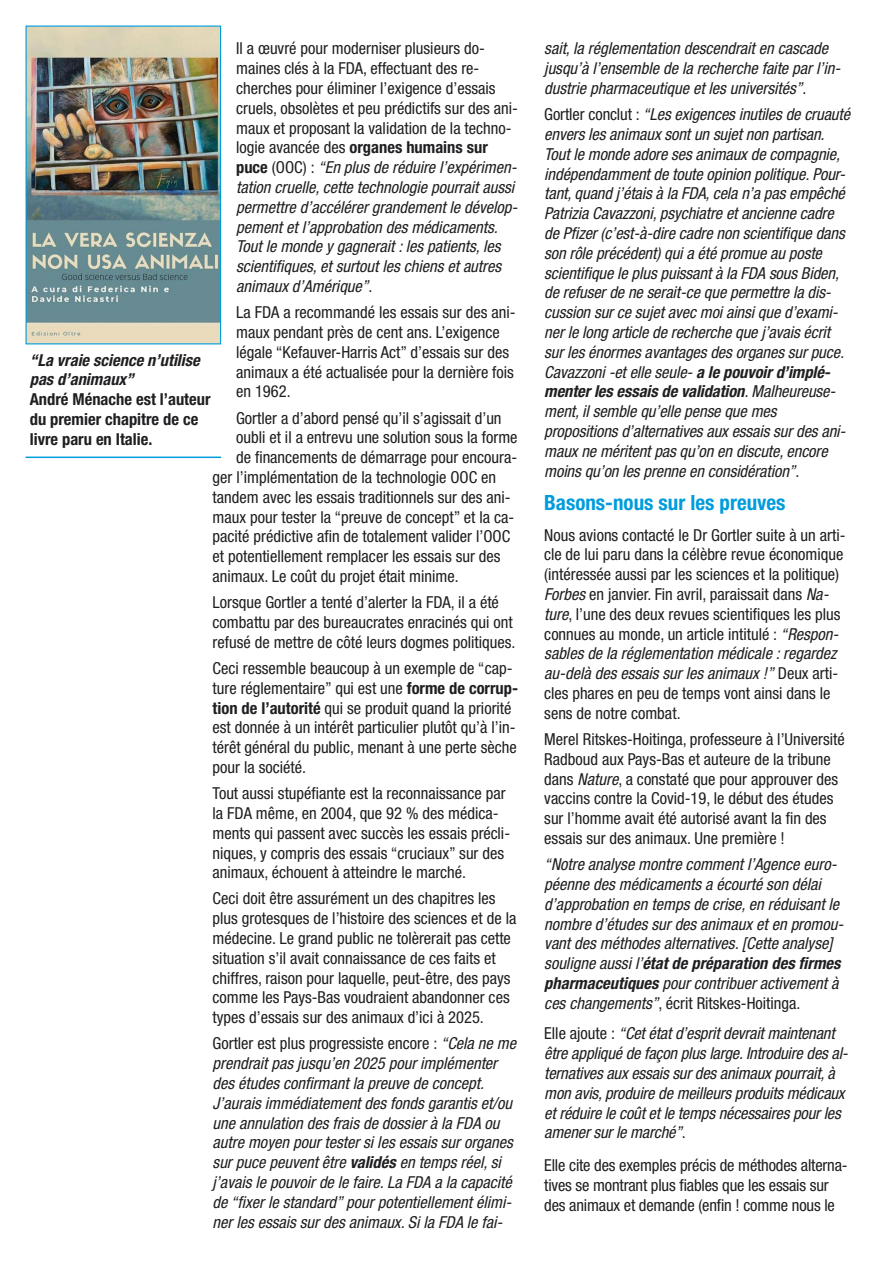
<style>
.page{position:relative;width:893px;height:1263px;background:#fff}
.page>*{position:absolute;margin:0;border:0;box-sizing:border-box;transform-origin:0 0}
.t1{font:700 condensed 21px "Helvetica Neue LT Com";color:#009cdc}
.t2{font:condensed 16.5px/19.8px "Helvetica Neue LT Com";color:#1f1e21}
.t3{font:italic condensed 16.5px/19.8px "Helvetica Neue LT Std";color:#1f1e21}
.t4{font:700 condensed 16.5px/19.8px "Helvetica Neue LT Com";color:#1f1e21}
.t5{font:italic 700 condensed 16.5px/19.8px "Helvetica Neue LT Std";color:#1f1e21}
.s1{font-weight:700}
.s2{font-family:"Helvetica Neue LT Com";font-weight:700;font-style:normal}
.s3{font-family:"Helvetica Neue LT Com";font-style:normal}
.s4{font-family:"Helvetica Neue LT Std";font-style:italic}
</style>
<div class="page">
<img style="left:28px;top:28px;width:191px;height:314px">
<div style="left:26px;top:26px;width:195px;height:318px;border:1px solid #009cdc"></div>
<hr style="left:26px;top:457px;width:195px;height:1px;background:#009cdc">
<p class="t2" style="left:236px;top:38px;width:283px">Il a œuvré pour moderniser plusieurs do&shy;maines clés à la FDA, effectuant des re&shy;cherches pour éliminer l’exigence d’essais cruels, obsolètes et peu prédictifs sur des ani&shy;maux et proposant la validation de la techno&shy;logie avancée des <span class="s1">organes humains sur</span></p>
<p class="t3" style="left:236px;top:159px;width:281px"><span class="s2">puce</span> <span class="s3">(OOC) :</span> “En plus de réduire l’expérimen&shy;tation cruelle, cette technologie pourrait aussi permettre d’accélérer grandement le dévelop&shy;pement et l’approbation des médicaments.<br>Tout le monde y gagnerait : les patients, les scientifiques, et surtout les chiens et autres animaux d’Amérique”<span class="s3">.</span></p>
<p class="t2" style="left:236px;top:302px;width:281px">La FDA a recommandé les essais sur des ani&shy;maux pendant près de cent ans. L’exigence légale “Kefauver-Harris Act” d’essais sur des animaux a été actualisée pour la dernière fois en 1962.</p>
<p class="t2" style="left:236px;top:408px;width:267px">Gortler a d’abord pensé qu’il s’agissait d’un</p>
<p class="t2" style="left:236px;top:427px;width:283px">oubli et il a entrevu une solution sous la forme</p>
<p class="t2" style="left:236px;top:447px;width:283px">de financements de démarrage pour encoura-</p>
<p class="t2" style="left:213px;top:467px;width:285px">ger l’implémentation de la technologie OOC en</p>
<p class="t2" style="left:213px;top:487px;width:300px">tandem avec les essais traditionnels sur des ani-</p>
<p class="t2" style="left:213px;top:507px;width:303px">maux pour tester la “preuve de concept” et la ca-</p>
<p class="t2" style="left:213px;top:526px;width:299px">pacité prédictive afin de totalement valider l’OOC</p>
<p class="t2" style="left:213px;top:546px;width:289px">et potentiellement remplacer les essais sur des</p>
<p class="t2" style="left:213px;top:566px;width:248px">animaux. Le coût du projet était minime.</p>
<p class="t2" style="left:213px;top:592px;width:304px">Lorsque Gortler a tenté d’alerter la FDA, il a été combattu par des bureaucrates enracinés qui ont refusé de mettre de côté leurs dogmes politiques.</p>
<p class="t2" style="left:213px;top:658px;width:307px">Ceci ressemble beaucoup à un exemple de “cap&shy;ture réglementaire” qui est une <span class="s1">forme de corrup&shy;tion de l’autorité</span> qui se produit quand la priorité est donnée à un intérêt particulier plutôt qu’à l’in&shy;térêt général du public, menant à une perte sèche pour la société.</p>
<p class="t2" style="left:213px;top:783px;width:299px">Tout aussi stupéfiante est la reconnaissance par la FDA même, en 2004, que 92 % des médica&shy;ments qui passent avec succès les essais précli&shy;niques, y compris des essais “cruciaux” sur des animaux, échouent à atteindre le marché.</p>
<p class="t2" style="left:213px;top:888px;width:305px">Ceci doit être assurément un des chapitres les plus grotesques de l’histoire des sciences et de la médecine. Le grand public ne tolèrerait pas cette situation s’il avait connaissance de ces faits et chiffres, raison pour laquelle, peut-être, des pays comme les Pays-Bas voudraient abandonner ces types d’essais sur des animaux d’ici à 2025.</p>
<p class="t2" style="left:213px;top:1033px;width:305px">Gortler est plus progressiste encore : <span class="s4">“Cela ne me</span></p>
<p class="t3" style="left:213px;top:1055px;width:302px">prendrait pas jusqu’en 2025 pour implémenter des études confirmant la preuve de concept.<br>J’aurais immédiatement des fonds garantis et/ou une annulation des frais de dossier à la FDA ou autre moyen pour tester si les essais sur organes sur puce peuvent être <span class="s1">validés</span> en temps réel, si j’avais le pouvoir de le faire. La FDA a la capacité de “fixer le standard” pour potentiellement élimi&shy;ner les essais sur des animaux. Si la FDA le fai-</p>
<p class="t5" style="left:30px;top:351px;width:172px">“La vraie science n’utilise pas d’animaux”</p>
<p class="t4" style="left:30px;top:389px;width:182px">André Ménache est l’auteur du premier chapitre de ce livre paru en Italie.</p>
<p class="t3" style="left:544px;top:40px;width:296px">sait, la réglementation descendrait en cascade jusqu’à l’ensemble de la recherche faite par l’in&shy;dustrie pharmaceutique et les universités”<span class="s3">.</span></p>
<p class="t3" style="left:544px;top:106px;width:307px"><span class="s3">Gortler conclut :</span> “Les exigences inutiles de cruauté envers les animaux sont un sujet non partisan.<br>Tout le monde adore ses animaux de compagnie, indépendamment de toute opinion politique. Pour&shy;tant, quand j’étais à la FDA, cela n’a pas empêché Patrizia Cavazzoni, psychiatre et ancienne cadre de Pfizer (c’est-à-dire cadre non scientifique dans son rôle précédent) qui a été promue au poste scientifique le plus puissant à la FDA sous Biden, de refuser de ne serait-ce que permettre la dis&shy;cussion sur ce sujet avec moi ainsi que d’exami&shy;ner le long article de recherche que j’avais écrit sur les énormes avantages des organes sur puce.<br>Cavazzoni -et elle seule- <span class="s1">a le pouvoir d’implé&shy;menter les essais de validation</span>. Malheureuse&shy;ment, il semble qu’elle pense que mes propositions d’alternatives aux essais sur des ani&shy;maux ne méritent pas qu’on en discute, encore moins qu’on les prenne en considération”<span class="s3">.</span></p>
<p class="t1" style="left:544px;top:490px;width:243px">Basons-nous sur les preuves</p>
<p class="t2" style="left:544px;top:525px;width:303px">Nous avions contacté le Dr Gortler suite à un arti&shy;cle de lui paru dans la célèbre revue économique (intéressée aussi par les sciences et la politique)<br><span class="s4">Forbes</span> en janvier. Fin avril, paraissait dans <span class="s4">Na&shy;ture</span>, l’une des deux revues scientifiques les plus connues au monde, un article intitulé : <span class="s4">“Respon-</span></p>
<p class="t3" style="left:544px;top:645px;width:295px">sables de la réglementation médicale : regardez au-delà des essais sur les animaux !” <span class="s3">Deux arti-</span></p>
<p class="t2" style="left:544px;top:683px;width:288px">cles phares en peu de temps vont ainsi dans le sens de notre combat.</p>
<p class="t2" style="left:544px;top:729px;width:302px">Merel Ritskes-Hoitinga, professeure à l’Université Radboud aux Pays-Bas et auteure de la tribune dans <span class="s4">Nature</span>, a constaté que pour approuver des vaccins contre la Covid-19, le début des études sur l’homme avait été autorisé avant la fin des essais sur des animaux. Une première !</p>
<p class="t3" style="left:544px;top:856px;width:299px">“Notre analyse montre comment l’Agence euro&shy;péenne des médicaments a écourté son délai d’approbation en temps de crise, en réduisant le nombre d’études sur des animaux et en promou&shy;vant des méthodes alternatives. [Cette analyse] souligne aussi l’<span class="s1">état de préparation des firmes pharmaceutiques</span> pour contribuer activement à</p>
<p class="t2" style="left:544px;top:993px;width:258px"><span class="s4">ces changements”</span>, écrit Ritskes-Hoitinga.</p>
<p class="t3" style="left:544px;top:1025px;width:303px"><span class="s3">Elle ajoute :</span> “Cet état d’esprit devrait maintenant être appliqué de façon plus large. Introduire des al&shy;ternatives aux essais sur des animaux pourrait, à mon avis, produire de meilleurs produits médicaux et réduire le coût et le temps nécessaires pour les amener sur le marché”<span class="s3">.</span></p>
<p class="t2" style="left:544px;top:1155px;width:305px">Elle cite des exemples précis de méthodes alterna&shy;tives se montrant plus fiables que les essais sur des animaux et demande (enfin ! comme nous le</p>
</div>
